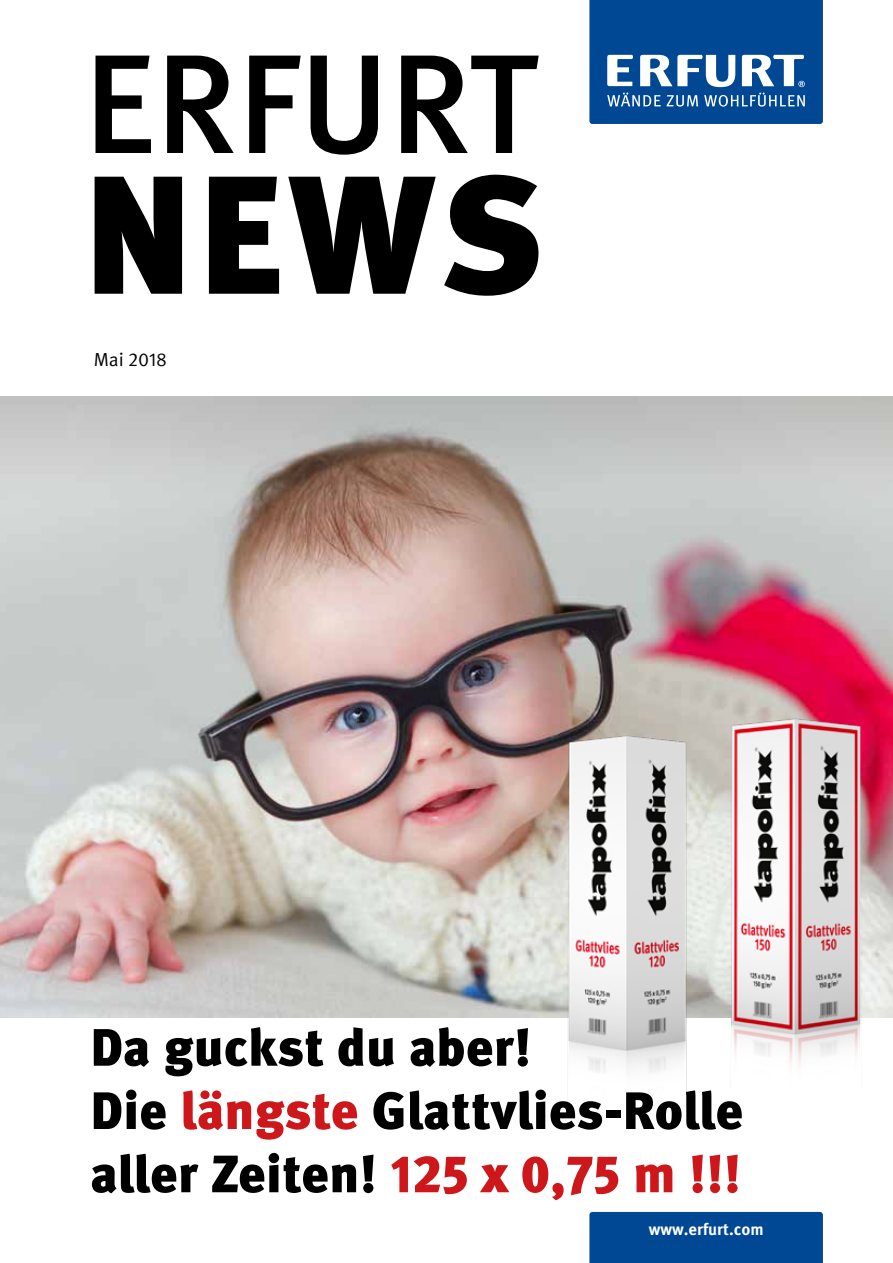
<style>
.page{position:relative;width:893px;height:1263px;background:#fff}
.page>*{position:absolute;margin:0;border:0;box-sizing:border-box;transform-origin:0 0}
.t1{font:900 167.85px "Meta Pro";color:#000}
.t2{font:500 140.7px "Meta Pro";color:#000}
.t3{font:900 52.5px/63.3px "Meta Pro";color:#000}
.t4{font:18.75px "Meta Pro";color:#000}
.t5{font:700 16.5px "Meta Pro";color:#fff}
.s1{color:#cd171a}
</style>
<div class="page">
<img style="left:0;top:396px;width:893px;height:621px">
<svg style="left:589px;top:0;width:234px;height:124px;background:#2462a3"></svg>
<div style="left:589px;top:1212px;width:234px;height:51px;background:#004894"></div>
<img style="left:520px;top:708px;width:167px;height:398px">
<img style="left:682px;top:704px;width:210px;height:384px">
<h2 class="t2" style="left:84px;top:-5px;width:454px">ERFURT</h2>
<h1 class="t1" style="left:84px;top:102px;width:462px">NEWS</h1>
<p class="t4" style="left:94px;top:346px;width:75px">Mai 2018</p>
<p class="t3" style="left:90px;top:1013px;width:654px">Da guckst du aber!<br>Die <span class="s1">längste</span> Glattvlies-Rolle aller Zeiten! <span class="s1">125 x 0,75 m !!!</span></p>
<p class="t5" style="left:649px;top:1217px;width:116px">www.erfurt.com</p>
</div>
